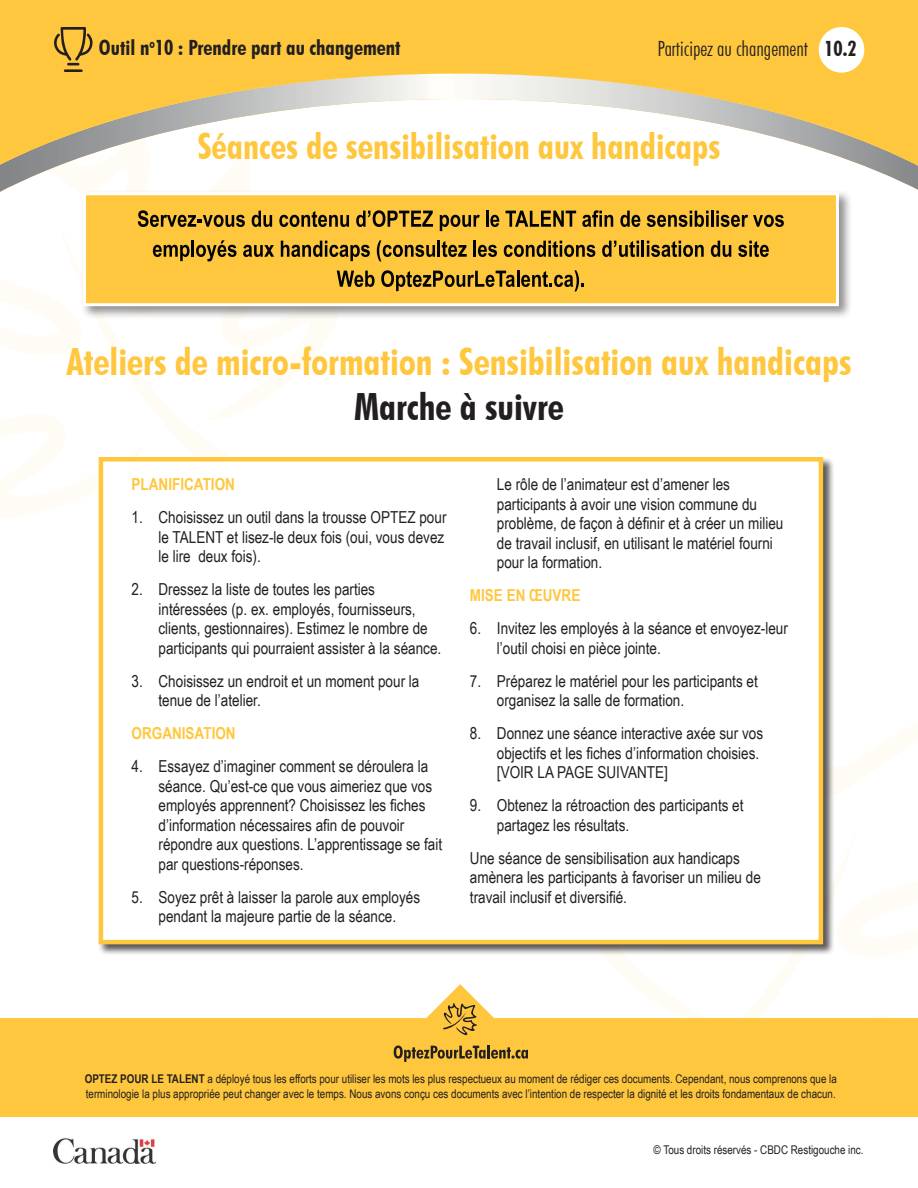
<style>
.page{position:relative;width:918px;height:1188px;background:#fff}
.page>*{position:absolute;margin:0;border:0;box-sizing:border-box;transform-origin:0 0}
.t1{font:700 condensed 37.5px/45px "Futura BT";color:#ffc73e;text-align:center}
.t2{font:700 condensed 36px "Futura BT";color:#ffc73e}
.t3{font:700 condensed 21px "Futura BT";color:#231f20}
.t4{font:300 condensed 21px "Futura BT";color:#231f20}
.Body{font:16.5px/19.5px "Arial Narrow";color:#231f20}
.Body-2{font:700 16.5px "Arial Narrow";color:#ffc73e}
.t5{font:12px/15px "Arial Narrow";color:#231f20}
.t6{font:12px "Arial Narrow";color:#221f1f}
.s1{font-weight:700}
.s2{color:#231f20}
</style>
<div class="page">
<svg style="left:0;top:0;width:918px;height:180px;fill:#ffc73e"></svg>
<svg style="left:53px;top:27px;width:40px;height:45px;background:#c89d36"></svg>
<svg style="left:0;top:984px;width:918px;height:133px;fill:#ffc73e"></svg>
<svg style="left:443px;top:1003px;width:34px;height:33px"></svg>
<svg style="left:394px;top:1045px;width:134px;height:17px;background:#b28c33"></svg>
<img style="left:54px;top:1138px;width:101px;height:26px">
<div style="left:98px;top:456px;width:736px;height:500px;background:#231f20;opacity:.75"></div>
<div style="left:101px;top:460px;width:720px;height:481px;background:#fff"></div>
<div style="left:99px;top:457px;width:724px;height:487px;border:4px solid #ffc73e"></div>
<div style="left:80px;top:189px;width:772px;height:131px;background:#231f20;opacity:.5"></div>
<div style="left:83px;top:192px;width:756px;height:114px;background:#ffc73e;border:3px solid #fff"></div>
<svg style="left:138px;top:210px;width:107px;height:17px"></svg>
<svg style="left:252px;top:211px;width:20px;height:16px"></svg>
<svg style="left:279px;top:211px;width:70px;height:16px"></svg>
<svg style="left:356px;top:210px;width:77px;height:17px"></svg>
<svg style="left:440px;top:215px;width:40px;height:16px"></svg>
<svg style="left:486px;top:211px;width:13px;height:16px"></svg>
<svg style="left:506px;top:211px;width:70px;height:16px"></svg>
<svg style="left:582px;top:210px;width:31px;height:17px"></svg>
<svg style="left:620px;top:211px;width:20px;height:16px"></svg>
<svg style="left:647px;top:211px;width:62px;height:16px"></svg>
<hr style="left:711px;top:211px;width:3px;height:16px;background:#020304">
<svg style="left:716px;top:211px;width:68px;height:16px"></svg>
<svg style="left:153px;top:240px;width:84px;height:21px"></svg>
<svg style="left:243px;top:245px;width:31px;height:12px"></svg>
<svg style="left:281px;top:241px;width:89px;height:20px"></svg>
<svg style="left:377px;top:240px;width:90px;height:21px"></svg>
<svg style="left:474px;top:241px;width:23px;height:16px"></svg>
<svg style="left:504px;top:241px;width:91px;height:16px"></svg>
<svg style="left:602px;top:241px;width:102px;height:16px"></svg>
<svg style="left:711px;top:241px;width:20px;height:16px"></svg>
<svg style="left:738px;top:241px;width:31px;height:16px"></svg>
<svg style="left:337px;top:271px;width:38px;height:16px"></svg>
<svg style="left:381px;top:270px;width:203px;height:21px"></svg>
<div style="left:819px;top:27px;width:45px;height:46px;background:#fff;border-radius:50%"></div>
<p class="t3" style="left:99px;top:35px;width:303px">Outil n<sup>o</sup>10 : Prendre part au changement</p>
<p class="t4" style="left:657px;top:36px;width:201px">Participez au changement <span class="s1">10.2</span></p>
<p class="t2" style="left:198px;top:124px;width:524px">Séances de sensibilisation aux handicaps</p>
<p class="t1" style="left:66px;top:339px;width:787px">Ateliers de micro-formation : Sensibilisation aux handicaps<br><span class="s2">Marche à suivre</span></p>
<p class="Body-2" style="left:132px;top:472px;width:105px">PLANIFICATION</p>
<p class="Body" style="left:159px;top:507px;width:290px;text-indent:-27px">1. Choisissez un outil dans la trousse OPTEZ pour le TALENT et lisez-le deux fois (oui, vous devez le lire deux fois).</p>
<p class="Body" style="left:159px;top:579px;width:284px;text-indent:-27px">2. Dressez la liste de toutes les parties intéressées (p. ex. employés, fournisseurs, clients, gestionnaires). Estimez le nombre de participants qui pourraient assister à la séance.</p>
<p class="Body" style="left:159px;top:671px;width:262px;text-indent:-27px">3. Choisissez un endroit et un moment pour la tenue de l’atelier.</p>
<p class="Body-2" style="left:132px;top:721px;width:106px">ORGANISATION</p>
<p class="Body" style="left:159px;top:756px;width:285px;text-indent:-27px">4. Essayez d’imaginer comment se déroulera la séance. Qu’est-ce que vous aimeriez que vos employés apprennent? Choisissez les fiches d’information nécessaires afin de pouvoir répondre aux questions. L’apprentissage se fait par questions-réponses.</p>
<p class="Body" style="left:132px;top:887px;width:290px;text-align:center">5. Soyez prêt à laisser la parole aux employés pendant la majeure partie de la séance.</p>
<p class="Body" style="left:497px;top:474px;width:288px">Le rôle de l’animateur est d’amener les participants à avoir une vision commune du problème, de façon à définir et à créer un milieu de travail inclusif, en utilisant le matériel fourni pour la formation.</p>
<p class="Body-2" style="left:470px;top:583px;width:112px">MISE EN ŒUVRE</p>
<p class="Body" style="left:497px;top:618px;width:293px;text-indent:-27px">6. Invitez les employés à la séance et envoyez-leur l’outil choisi en pièce jointe.</p>
<p class="Body" style="left:497px;top:671px;width:262px;text-indent:-27px">7. Préparez le matériel pour les participants et organisez la salle de formation.</p>
<p class="Body" style="left:497px;top:723px;width:268px;text-indent:-27px">8. Donnez une séance interactive axée sur vos objectifs et les fiches d’information choisies. [VOIR LA PAGE SUIVANTE]</p>
<p class="Body" style="left:497px;top:795px;width:248px;text-indent:-27px">9. Obtenez la rétroaction des participants et partagez les résultats.</p>
<p class="Body" style="left:470px;top:848px;width:293px">Une séance de sensibilisation aux handicaps amènera les participants à favoriser un milieu de travail inclusif et diversifié.</p>
<p class="t5" style="left:85px;top:1071px;width:754px"><span class="s1">OPTEZ POUR LE TALENT</span> a déployé tous les efforts pour utiliser les mots les plus respectueux au moment de rédiger ces documents. Cependant, nous comprenons que la terminologie la plus appropriée peut changer avec le temps. Nous avons conçu ces documents avec l’intention de respecter la dignité et les droits fondamentaux de chacun.</p>
<p class="t6" style="left:654px;top:1141px;width:211px">© Tous droits réservés - CBDC Restigouche inc.</p>
</div>
